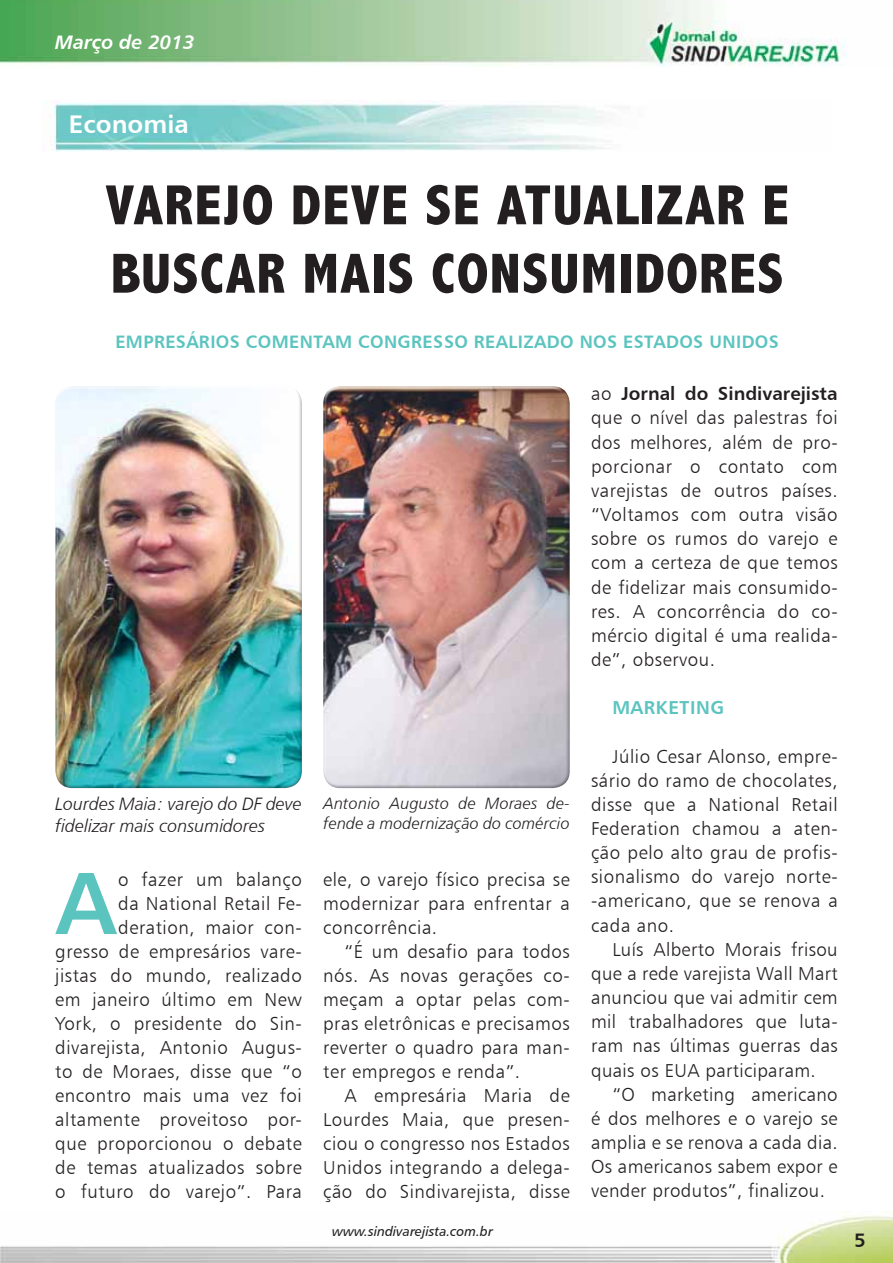
<style>
.page{position:relative;width:893px;height:1263px;background:#fff}
.page>*{position:absolute;margin:0;border:0;box-sizing:border-box;transform-origin:0 0}
.t1{font:87.9px "Humanist 777 BT Bold B";color:#5bc4bf}
.t2{font:800 condensed 57px/68.4px "Abadi";letter-spacing:.025em;color:#231f20}
.t3{font:25.5px "Humanist 777 BT Bold B";color:#fff}
.t4{font:19.5px "Humanist 777 BT Bold Italic B";color:#fff}
.t5{font:19.5px "Humanist 777 BT Bold B";color:#231f20}
.t6{font:18.75px/24.2px "Humanist 777 BT Light B";letter-spacing:.03em;color:#231f20;text-align:justify}
.t7{font:18.75px "Humanist 777 BT Bold B";color:#231f20}
.t8{font:18.75px "Humanist 777 BT Bold B";letter-spacing:.03em;color:#5bc4bf}
.t9{font:18px "Humanist 777 BT Bold B";letter-spacing:.02em;color:#5bc4bf}
.t10{font:18px/21.6px "Humanist 777 BT Light Italic B";color:#231f20}
.t11{font:16.5px/19.8px "Humanist 777 BT Light Italic B";letter-spacing:.01em;color:#231f20}
.t12{font:13.5px "Humanist 777 BT Italic B";color:#231f20}
.s1{font-family:"Humanist 777 BT Light B"}
</style>
<div class="page">
<img style="left:0;top:0;width:847px;height:66px">
<img style="left:0;top:1212px;width:893px;height:51px">
<img style="left:53px;top:103px;width:551px;height:48px">
<div style="left:53px;top:386px;width:249px;height:403px;background:#231f20;opacity:.75"></div>
<div style="left:321px;top:386px;width:249px;height:403px;background:#231f20;opacity:.75"></div>
<p class="t4" style="left:55px;top:30px;width:141px">Março de 2013</p>
<h3 class="t3" style="left:69px;top:108px;width:121px">Economia</h3>
<h2 class="t2" style="left:105px;top:171px;width:685px">VAREJO DEVE SE ATUALIZAR E<br>BUSCAR MAIS CONSUMIDORES</h2>
<p class="t9" style="left:115px;top:330px;width:665px">EMPRESÁRIOS COMENTAM CONGRESSO REALIZADO NOS ESTADOS UNIDOS</p>
<p class="t10" style="left:55px;top:792px;width:248px">Lourdes Maia: varejo do DF deve fidelizar mais consumidores</p>
<p class="t11" style="left:323px;top:793px;width:248px">Antonio Augusto de Moraes de&shy;fende a modernização do comércio</p>
<p class="t6" style="left:55px;top:867px;width:248px;text-align:right">o fazer um balanço<br>da National Retail Fe&shy;deration, maior con-<br>gresso de empresários vare&shy;jistas do mundo, realizado em janeiro último em New<br>York, o presidente do Sin&shy;divarejista, Antonio Augus&shy;to de Moraes, disse que “o encontro mais uma vez foi altamente proveitoso por&shy;que proporcionou o debate de temas atualizados sobre o futuro do varejo”. Para</p>
<h1 class="t1" style="left:56px;top:848px;width:61px">A</h1>
<p class="t6" style="left:323px;top:867px;width:248px">ele, o varejo físico precisa se modernizar para enfrentar a concorrência.</p>
<p class="t6" style="left:323px;top:939px;width:248px;text-indent:21px">“É um desafio para todos nós. As novas gerações co&shy;meçam a optar pelas com&shy;pras eletrônicas e precisamos reverter o quadro para man&shy;ter empregos e renda”.</p>
<p class="t6" style="left:323px;top:1083px;width:248px;text-indent:21px">A empresária Maria de Lourdes Maia, que presen&shy;ciou o congresso nos Estados Unidos integrando a delega&shy;ção do Sindivarejista, disse</p>
<p class="t7" style="left:591px;top:382px;width:248px"><span class="s1">ao</span> Jornal do Sindivarejista</p>
<p class="t6" style="left:591px;top:405px;width:248px">que o nível das palestras foi dos melhores, além de pro&shy;porcionar o contato com varejistas de outros países. “Voltamos com outra visão sobre os rumos do varejo e com a certeza de que temos de fidelizar mais consumido&shy;res. A concorrência do co&shy;mércio digital é uma realida&shy;de”, observou.</p>
<p class="t8" style="left:612px;top:696px;width:113px">MARKETING</p>
<p class="t6" style="left:591px;top:744px;width:248px;text-indent:21px">Júlio Cesar Alonso, empre&shy;sário do ramo de chocolates, disse que a National Retail Federation chamou a aten&shy;ção pelo alto grau de profis&shy;sionalismo do varejo norte--americano, que se renova a cada ano.</p>
<p class="t6" style="left:591px;top:937px;width:248px;text-indent:21px">Luís Alberto Morais frisou que a rede varejista Wall Mart anunciou que vai admitir cem mil trabalhadores que luta&shy;ram nas últimas guerras das quais os EUA participaram.</p>
<p class="t6" style="left:591px;top:1082px;width:248px;text-indent:21px">“O marketing americano é dos melhores e o varejo se amplia e se renova a cada dia.<br>Os americanos sabem expor e vender produtos”, finalizou.</p>
<p class="t12" style="left:332px;top:1223px;width:162px">www.sindivarejista.com.br</p>
<p class="t5" style="left:854px;top:1228px;width:13px">5</p>
</div>
